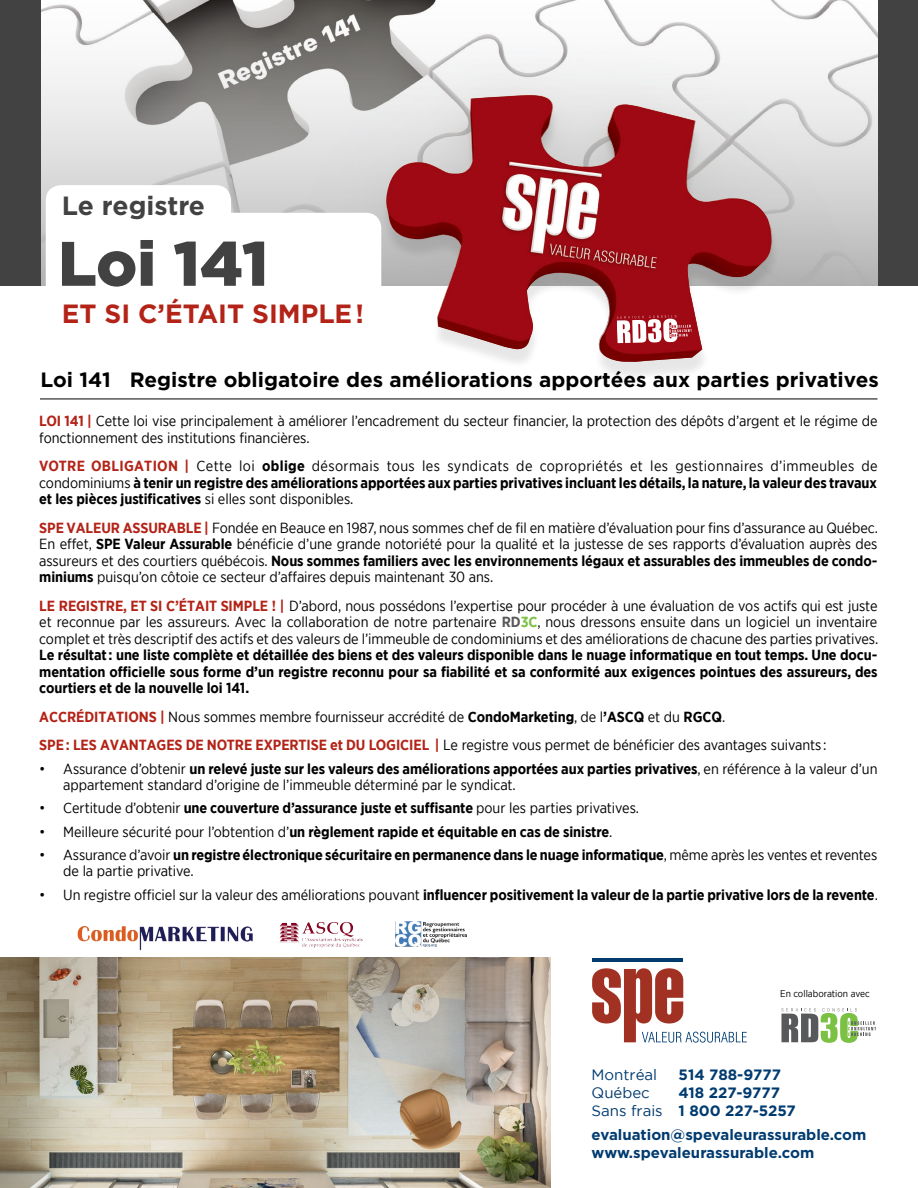
<style>
.page{position:relative;width:918px;height:1188px;background:#fff}
.page>*{position:absolute;margin:0;border:0;box-sizing:border-box;transform-origin:0 0}
.t1{font:900 62.7px "Gotham";letter-spacing:-.005em;color:#424242}
.t2{font:700 26.4px "Gotham";color:#b32317}
.t3{font:700 26.4px "Gotham";letter-spacing:-.005em;color:#424242}
.t4{font:700 20.7px "Gotham";color:#000}
.t5{font:700 15px/18px "Gotham";color:#003b70}
.t6{font:15px "Gotham";color:#003b70}
.t7{font:14.7px/16.5px "Gotham Narrow";letter-spacing:-.005em;color:#000}
.t8{font:700 14.7px/16.5px "Gotham Narrow";letter-spacing:-.005em;color:#000;text-align:justify}
.t9{font:9.75px "Gotham Narrow";color:#000}
.s1{font-weight:700;color:#b32317}
.s2{color:#b32317}
.s3{font-weight:400}
.s4{font-weight:700}
.s5{font-weight:700;color:#58585b}
.s6{font-weight:700;color:#7ac143}
</style>
<div class="page">
<svg style="left:40px;top:0;width:839px;height:286px"></svg>
<div style="left:381px;top:102px;width:399px;height:280px;background:#000;opacity:.1"></div>
<img style="left:385px;top:95px;width:387px;height:267px">
<img style="left:0;top:958px;width:551px;height:230px">
<div style="left:0;top:0;width:40px;height:286px;background:#424242"></div>
<div style="left:879px;top:0;width:39px;height:286px;background:#424242"></div>
<svg style="left:781px;top:1008px;width:95px;height:35px"></svg>
<svg style="left:592px;top:968px;width:155px;height:75px"></svg>
<hr style="left:592px;top:958px;width:91px;height:3px;background:#003b70">
<img style="left:77px;top:926px;width:176px;height:25px">
<img style="left:395px;top:921px;width:71px;height:26px">
<img style="left:279px;top:922px;width:84px;height:26px">
<svg style="left:46px;top:185px;width:335px;height:101px"></svg>
<hr style="left:40px;top:399px;width:837px;height:1px;background:#000">
<svg style="left:617px;top:315px;width:75px;height:28px"></svg>
<h2 class="t3" style="left:62px;top:190px;width:145px">Le registre</h2>
<h1 class="t1" style="left:58px;top:220px;width:212px">Loi 141</h1>
<h2 class="t2" style="left:62px;top:298px;width:304px">ET SI C’ÉTAIT SIMPLE!</h2>
<h3 class="t4" style="left:40px;top:368px;width:840px">Loi 141 Registre obligatoire des améliorations apportées aux parties privatives</h3>
<p class="t7" style="left:39px;top:413px;width:840px"><span class="s1">LOI 141 |</span> Cette loi vise principalement à améliorer l’encadrement du secteur financier, la protection des dépôts d’argent et le régime de fonctionnement des institutions financières.</p>
<p class="t8" style="left:39px;top:458px;width:840px"><span class="s2">VOTRE OBLIGATION |</span> <span class="s3">Cette loi</span> oblige <span class="s3">désormais tous les syndicats de copropriétés et les gestionnaires d’immeubles de condominiums</span> à tenir un registre des améliorations apportées aux parties privatives incluant les détails, la nature, la valeur des travaux et les pièces justificatives <span class="s3">si elles sont disponibles.</span></p>
<p class="t7" style="left:39px;top:519px;width:840px;text-align:justify"><span class="s1">SPE VALEUR ASSURABLE |</span> Fondée en Beauce en 1987, nous sommes chef de fil en matière d’évaluation pour fins d’assurance au Québec.<br>En effet, <span class="s4">SPE Valeur Assurable</span> bénéficie d’une grande notoriété pour la qualité et la justesse de ses rapports d’évaluation auprès des assureurs et des courtiers québécois. <span class="s4">Nous sommes familiers avec les environnements légaux et assurables des immeubles de condo&shy;miniums</span> puisqu’on côtoie ce secteur d’affaires depuis maintenant 30 ans.</p>
<p class="t7" style="left:39px;top:597px;width:841px;text-align:justify"><span class="s1">LE REGISTRE, ET SI C’ÉTAIT SIMPLE ! |</span> D’abord, nous possédons l’expertise pour procéder à une évaluation de vos actifs qui est juste et reconnue par les assureurs. Avec la collaboration de notre partenaire <span class="s5">RD</span><span class="s6">3C</span>, nous dressons ensuite dans un logiciel un inventaire complet et très descriptif des actifs et des valeurs de l’immeuble de condominiums et des améliorations de chacune des parties privatives.</p>
<p class="t8" style="left:39px;top:647px;width:840px">Le résultat : une liste complète et détaillée des biens et des valeurs disponible dans le nuage informatique en tout temps. Une docu&shy;mentation officielle sous forme d’un registre reconnu pour sa fiabilité et sa conformité aux exigences pointues des assureurs, des courtiers et de la nouvelle loi 141.</p>
<p class="t7" style="left:39px;top:702px;width:789px;line-height:28.5px"><span class="s1">ACCRÉDITATIONS |</span> Nous sommes membre fournisseur accrédité de <span class="s4">CondoMarketing</span>, de l<span class="s4">’ASCQ</span> et du <span class="s4">RGCQ</span>.<br><span class="s1">SPE : LES AVANTAGES DE NOTRE EXPERTISE et DU LOGICIEL |</span> Le registre vous permet de bénéficier des avantages suivants :</p>
<p class="t7" style="left:63px;top:760px;width:816px;text-indent:-24px">• Assurance d’obtenir <span class="s4">un relevé juste sur les valeurs des améliorations apportées aux parties privatives</span>, en référence à la valeur d’un appartement standard d’origine de l’immeuble déterminé par le syndicat.</p>
<p class="t7" style="left:39px;top:800px;width:601px">• Certitude d’obtenir <span class="s4">une couverture d’assurance juste et suffisante</span> pour les parties privatives.</p>
<p class="t8" style="left:39px;top:823px;width:575px"><span class="s3">• Meilleure sécurité pour l’obtention d’</span>un règlement rapide et équitable en cas de sinistre<span class="s3">.</span></p>
<p class="t8" style="left:63px;top:846px;width:815px;text-indent:-24px"><span class="s3">• Assurance d’avoir</span> un registre électronique sécuritaire en permanence dans le nuage informatique<span class="s3">, même après les ventes et reventes de la partie privative.</span></p>
<p class="t8" style="left:39px;top:886px;width:840px"><span class="s3">• Un registre officiel sur la valeur des améliorations pouvant</span> influencer positivement la valeur de la partie privative lors de la revente<span class="s3">.</span></p>
<p class="t9" style="left:780px;top:988px;width:91px">En collaboration avec</p>
<p class="t6" style="left:592px;top:1066px;width:67px">Montréal</p>
<p class="t5" style="left:679px;top:1065px;width:104px">514 788-9777</p>
<p class="t6" style="left:592px;top:1084px;width:60px">Québec</p>
<p class="t5" style="left:592px;top:1083px;width:206px;text-indent:87px">418 227-9777<br><span class="s3">Sans frais</span> 1 800 227-5257</p>
<p class="t5" style="left:592px;top:1126px;width:276px">evaluation@spevaleurassurable.com www.spevaleurassurable.com</p>
</div>
